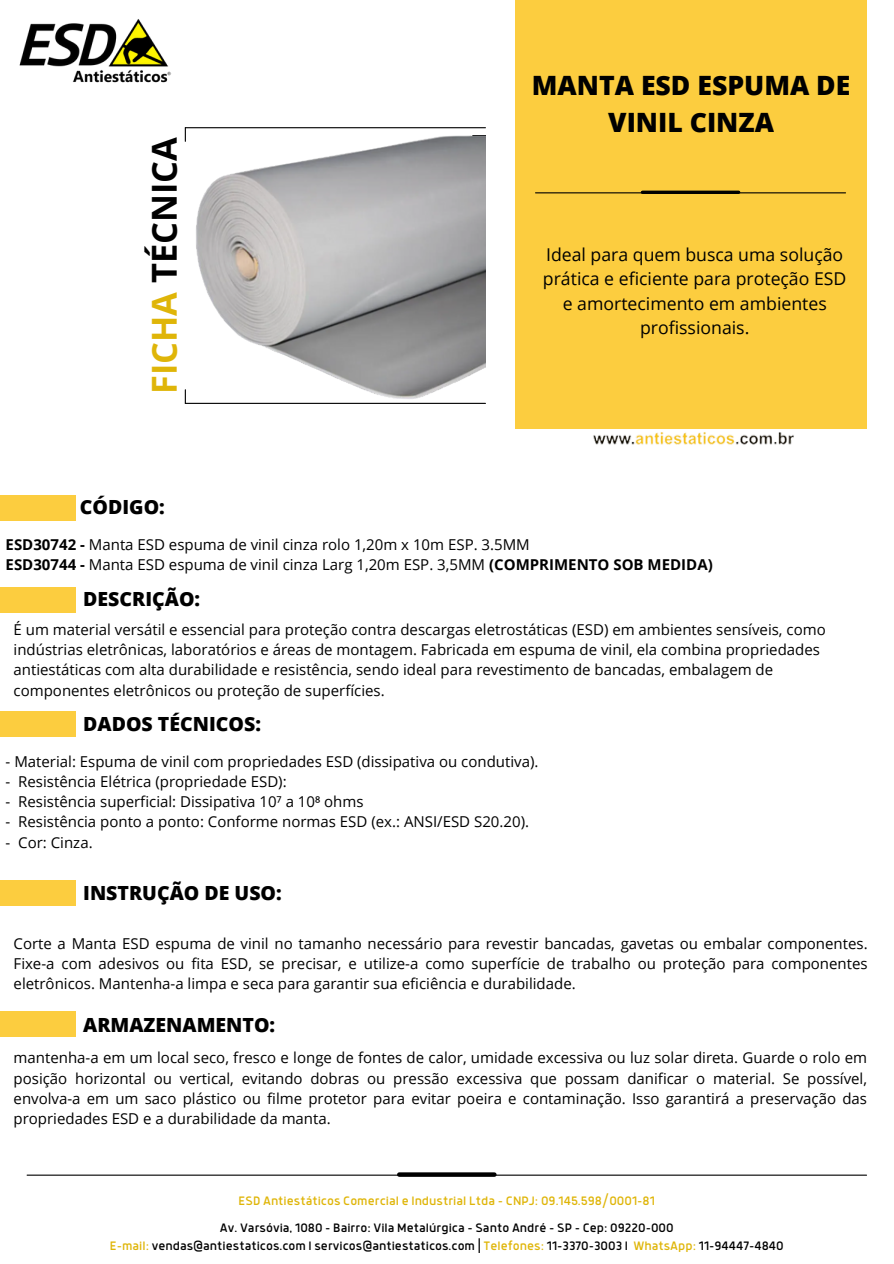
<style>
.page{position:relative;width:894px;height:1264px;background:#fff}
.page>*{position:absolute;margin:0;border:0;box-sizing:border-box;transform-origin:0 0}
.t1{font:700 34.35px "Open Sans";color:#000}
.t2{font:800 26.55px/36.9px "Open Sans";color:#000;text-align:center}
.t3{font:800 19.5px "Open Sans";color:#000}
.t4{font:17.7px/24.3px "Open Sans";color:#000;text-align:center}
.t5{font:15px/20.2px "Open Sans";color:#000}
.t6{font:13.5px "Anteb";color:#000}
.t7{font:13.5px "Anteb";color:#dfb508}
.s1{color:#dfb508}
.s2{font-weight:700}
</style>
<div class="page">
<div style="left:515px;top:0;width:351px;height:429px;background:#fccd3f"></div>
<img style="left:19px;top:19px;width:152px;height:64px">
<hr style="left:185px;top:127px;width:300px;height:1px;background:#000">
<svg style="left:185px;top:128px;width:1px;height:13px"></svg>
<hr style="left:185px;top:403px;width:300px;height:1px;background:#000">
<svg style="left:185px;top:390px;width:1px;height:13px"></svg>
<hr style="left:27px;top:1174px;width:839px;height:1px;background:#000">
<svg style="left:399px;top:1172px;width:95px;height:4px"></svg>
<img style="left:593px;top:432px;width:201px;height:13px">
<div style="left:0;top:587px;width:76px;height:25px;background:#fccd3f"></div>
<hr style="left:535px;top:192px;width:310px;height:1px;background:#000">
<hr style="left:642px;top:191px;width:96px;height:3px;background:#000">
<div style="left:0;top:711px;width:76px;height:25px;background:#fccd3f"></div>
<div style="left:0;top:880px;width:76px;height:25px;background:#fccd3f"></div>
<div style="left:0;top:1011px;width:76px;height:25px;background:#fccd3f"></div>
<div style="left:0;top:495px;width:76px;height:25px;background:#fccd3f"></div>
<img style="left:188px;top:135px;width:297px;height:269px">
<p class="t1" style="left:140px;top:394px;width:259px;rotate:-90deg"><span class="s1">FICHA</span> TÉCNICA</p>
<p class="t3" style="left:80px;top:493px;width:86px">CÓDIGO:</p>
<h5 class="t2" style="left:531px;top:66px;width:320px">MANTA ESD ESPUMA DE<br>VINIL CINZA</h5>
<p class="t4" style="left:542px;top:242px;width:305px">Ideal para quem busca uma solução prática e eficiente para proteção ESD e amortecimento em ambientes profissionais.</p>
<h3 class="t5" style="left:6px;top:533px;width:708px"><span class="s2">ESD30742 -</span> Manta ESD espuma de vinil cinza rolo 1,20m x 10m ESP. 3.5MM<br><span class="s2">ESD30744 -</span> Manta ESD espuma de vinil cinza Larg 1,20m ESP. 3,5MM <span class="s2">(COMPRIMENTO SOB MEDIDA)</span></h3>
<p class="t3" style="left:83px;top:585px;width:118px">DESCRIÇÃO:</p>
<p class="t5" style="left:14px;top:619px;width:813px">É um material versátil e essencial para proteção contra descargas eletrostáticas (ESD) em ambientes sensíveis, como indústrias eletrônicas, laboratórios e áreas de montagem. Fabricada em espuma de vinil, ela combina propriedades antiestáticas com alta durabilidade e resistência, sendo ideal para revestimento de bancadas, embalagem de componentes eletrônicos ou proteção de superfícies.</p>
<h2 class="t3" style="left:83px;top:710px;width:179px">DADOS TÉCNICOS:</h2>
<p class="t5" style="left:6px;top:750px;width:534px">- Material: Espuma de vinil com propriedades ESD (dissipativa ou condutiva).</p>
<p class="t5" style="left:6px;top:771px;width:282px">- Resistência Elétrica (propriedade ESD):</p>
<p class="t5" style="left:6px;top:791px;width:359px">- Resistência superficial: Dissipativa 10⁷ a 10⁸ ohms</p>
<p class="t5" style="left:6px;top:811px;width:525px">- Resistência ponto a ponto: Conforme normas ESD (ex.: ANSI/ESD S20.20).</p>
<p class="t5" style="left:6px;top:831px;width:88px">- Cor: Cinza.</p>
<h5 class="t3" style="left:83px;top:879px;width:200px">INSTRUÇÃO DE USO:</h5>
<h3 class="t5" style="left:14px;top:932px;width:855px;text-align:justify">Corte a Manta ESD espuma de vinil no tamanho necessário para revestir bancadas, gavetas ou embalar componentes.<br>Fixe-a com adesivos ou fita ESD, se precisar, e utilize-a como superfície de trabalho ou proteção para componentes eletrônicos. Mantenha-a limpa e seca para garantir sua eficiência e durabilidade.</h3>
<h4 class="t3" style="left:83px;top:1010px;width:193px">ARMAZENAMENTO:</h4>
<h3 class="t5" style="left:14px;top:1047px;width:854px;text-align:justify">mantenha-a em um local seco, fresco e longe de fontes de calor, umidade excessiva ou luz solar direta. Guarde o rolo em posição horizontal ou vertical, evitando dobras ou pressão excessiva que possam danificar o material. Se possível, envolva-a em um saco plástico ou filme protetor para evitar poeira e contaminação. Isso garantirá a preservação das propriedades ESD e a durabilidade da manta.</h3>
<h1 class="t7" style="left:238px;top:1194px;width:418px">ESD Antiestáticos Comercial e Industrial Ltda - CNPJ: 09.145.598/0001-81</h1>
<p class="t6" style="left:220px;top:1221px;width:455px">Av. Varsóvia, 1080 - Bairro: Vila Metalúrgica - Santo André - SP - Cep: 09220-000</p>
<p class="t6" style="left:110px;top:1239px;width:675px"><span class="s1">E-mail:</span> vendas@antiestaticos.com I servicos@antiestaticos.com | <span class="s1">Telefones:</span> 11-3370-3003 I <span class="s1">WhatsApp:</span> 11-94447-4840</p>
</div>
